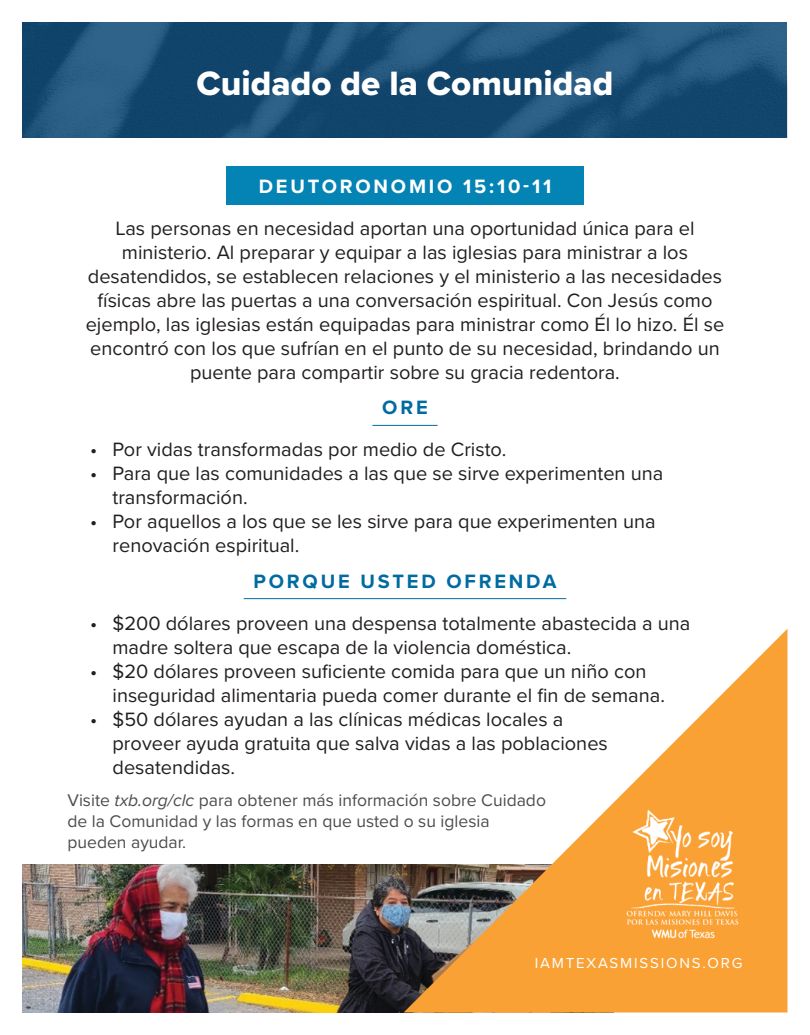
<style>
.page{position:relative;width:810px;height:1035px;background:#fff}
.page>*{position:absolute;margin:0;border:0;box-sizing:border-box;transform-origin:0 0}
.t1{font:35px "Proxima Nova Extrabld";color:#fff}
.t2{font:20px/24px "Proxima Nova";color:#231f20}
.Heading_-_Underlined{font:700 20px "Proxima Nova";letter-spacing:.14em;color:#006ba1}
.Heading_-_Highlighte{font:700 20px "Proxima Nova";letter-spacing:.14em;color:#fff}
.Footnote{font:17.5px/21px "Proxima Nova";color:#4d4d4f}
.URL{font:15px "Proxima Nova";letter-spacing:.12em;color:#fff}
.s1{font-style:italic}
</style>
<div class="page">
<img style="left:22px;top:865px;width:382px;height:147px">
<div style="left:226px;top:166px;width:358px;height:39px;background:#0384b4"></div>
<hr style="left:372px;top:425px;width:66px;height:1px;background:#006ba1">
<hr style="left:244px;top:598px;width:322px;height:1px;background:#006ba1">
<img style="left:22px;top:22px;width:766px;height:116px">
<svg style="left:404px;top:629px;width:383px;height:383px"></svg>
<img style="left:626px;top:808px;width:114px;height:132px">
<p class="t1" style="left:197px;top:57px;width:418px">Cuidado de la Comunidad</p>
<p class="Heading_-_Highlighte" style="left:259px;top:172px;width:294px">DEUTORONOMIO 15:10-11</p>
<p class="t2" style="left:86px;top:216px;width:640px;text-align:center">Las personas en necesidad aportan una oportunidad única para el ministerio. Al preparar y equipar a las iglesias para ministrar a los desatendidos, se establecen relaciones y el ministerio a las necesidades físicas abre las puertas a una conversación espiritual. Con Jesús como ejemplo, las iglesias están equipadas para ministrar como Él lo hizo. Él se encontró con los que sufrían en el punto de su necesidad, brindando un puente para compartir sobre su gracia redentora.</p>
<p class="Heading_-_Underlined" style="left:382px;top:393px;width:47px">ORE</p>
<p class="t2" style="left:90px;top:437px;width:418px">• Por vidas transformadas por medio de Cristo.</p>
<p class="t2" style="left:112px;top:461px;width:552px;text-indent:-22px">• Para que las comunidades a las que se sirve experimenten una transformación.</p>
<p class="t2" style="left:112px;top:509px;width:545px;text-indent:-22px">• Por aquellos a los que se les sirve para que experimenten una renovación espiritual.</p>
<p class="Heading_-_Underlined" style="left:254px;top:566px;width:304px">PORQUE USTED OFRENDA</p>
<p class="t2" style="left:112px;top:610px;width:580px;text-indent:-22px">• $200 dólares proveen una despensa totalmente abastecida a una madre soltera que escapa de la violencia doméstica.</p>
<p class="t2" style="left:112px;top:658px;width:554px;text-indent:-22px">• $20 dólares proveen suficiente comida para que un niño con inseguridad alimentaria pueda comer durante el fin de semana.</p>
<p class="t2" style="left:112px;top:706px;width:497px;text-indent:-22px">• $50 dólares ayudan a las clínicas médicas locales a proveer ayuda gratuita que salva vidas a las poblaciones desatendidas.</p>
<p class="Footnote" style="left:68px;top:789px;width:480px">Visite <span class="s1">txb.org/clc</span> para obtener más información sobre Cuidado de la Comunidad y las formas en que usted o su iglesia pueden ayudar.</p>
<p class="URL" style="left:535px;top:951px;width:209px">IAMTEXASMISSIONS.ORG</p>
</div>
